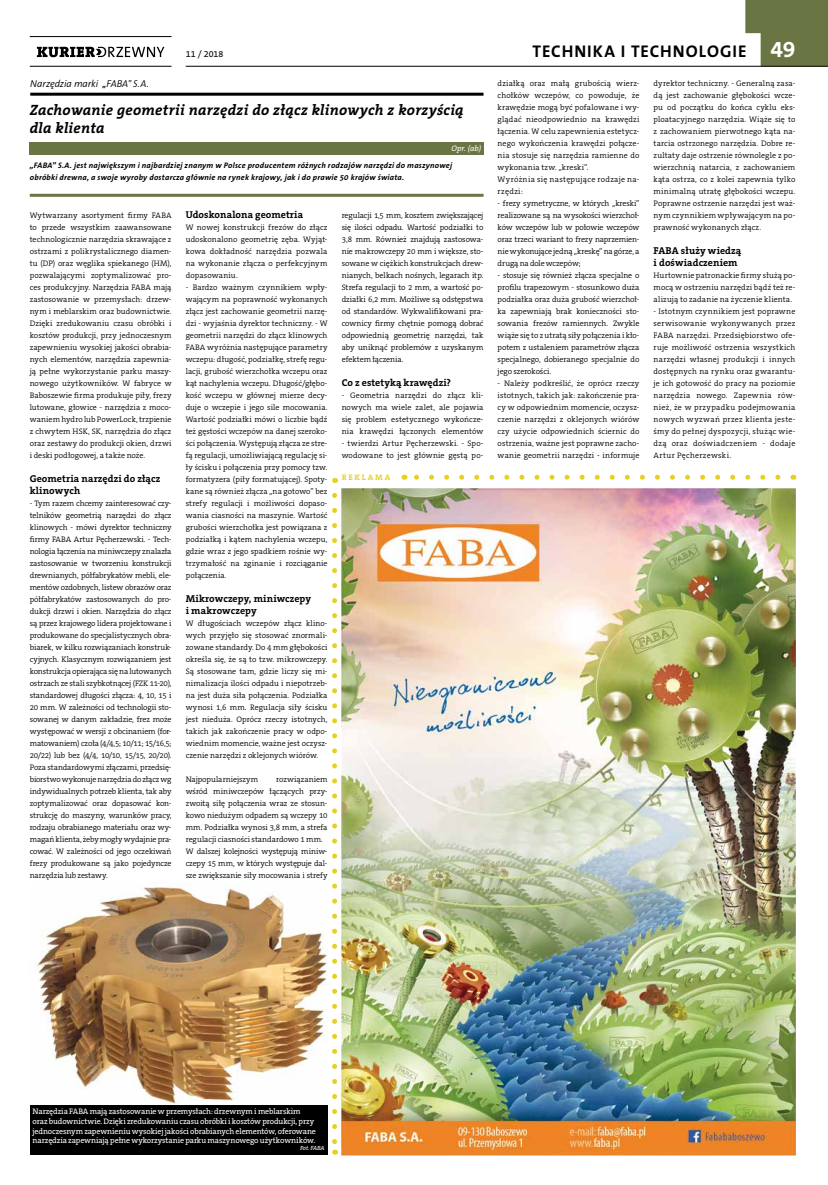
<style>
.page{position:relative;width:828px;height:1185px;background:#fff}
.page>*{position:absolute;margin:0;border:0;box-sizing:border-box;transform-origin:0 0}
.t1{font:700 23px "The Sans B HT7";color:#fff}
.t2{font:700 17px "The Sans B HT7";letter-spacing:.06em;color:#000}
.t3{font:italic 700 15px/18px "The Serif B HT7";letter-spacing:.02em;color:#000}
.t4{font:700 10px/12px "The Serif B HT7";letter-spacing:.01em;color:#000}
.t5{font:italic 300 10px "The Sans B HT4";letter-spacing:-.01em;color:#000}
.t6{font:9px "The Sans B HT5 Plain";letter-spacing:-.005em;color:#000}
.t7{font:300 8px/12px "The Serif B HT4";letter-spacing:.01em;color:#000;text-align:justify}
.t8{font:300 8px/12px "The Serif B HT4";letter-spacing:-.01em;color:#000}
.t9{font:8px/9.6px "The Serif B HT5 Plain";letter-spacing:-.02em;color:#fff}
.t10{font:italic 700 8px/12px "The Sans B HT7";letter-spacing:.03em;color:#000}
.t11{font:italic 8px "The Serif B LT5 Plain";color:#fff}
.t12{font:700 8px "The Serif B HT7";letter-spacing:.23em;color:#e7d01e}
.t13{font:italic 6px "The Serif B LT5 Plain";letter-spacing:-.02em;color:#fff}
.s1{font-family:"The Sans B HT7";font-weight:700;font-size:8px}
</style>
<div class="page">
<svg style="left:745px;top:0;width:83px;height:66px;background:#768154"></svg>
<svg style="left:37px;top:47px;width:127px;height:10px"></svg>
<hr style="left:30px;top:66px;width:141px;height:1px;background:#000">
<hr style="left:30px;top:36px;width:141px;height:1px;background:#000">
<hr style="left:186px;top:66px;width:642px;height:1px;background:#000">
<hr style="left:30px;top:93px;width:453px;height:3px;background:#000">
<div style="left:30px;top:143px;width:454px;height:12px;background:#697543"></div>
<hr style="left:30px;top:194px;width:453px;height:3px;background:#697543">
<img style="left:30px;top:884px;width:297px;height:222px">
<div style="left:30px;top:1106px;width:297px;height:49px;background:#000"></div>
<svg style="left:414px;top:475px;width:364px;height:5px"></svg>
<svg style="left:332px;top:495px;width:5px;height:660px"></svg>
<img style="left:342px;top:488px;width:453px;height:667px">
<p class="t6" style="left:186px;top:48px;width:39px">11 / 2018</p>
<h2 class="t2" style="left:532px;top:40px;width:215px">TECHNIKA I TECHNOLOGIE</h2>
<h1 class="t1" style="left:770px;top:34px;width:26px">49</h1>
<p class="t5" style="left:30px;top:78px;width:120px">Narzędzia marki <span class="s1">„</span>FABA" S.A.</p>
<h3 class="t3" style="left:30px;top:101px;width:435px">Zachowanie geometrii narzędzi do złącz klinowych z korzyścią dla klienta</h3>
<p class="t10" style="left:30px;top:160px;width:424px">„FABA” S.A. jest największym i najbardziej znanym w Polsce producentem różnych rodzajów narzędzi do maszynowej obróbki drewna, a swoje wyroby dostarcza głównie na rynek krajowy, jak i do prawie 50 krajów świata.</p>
<p class="t11" style="left:451px;top:144px;width:31px">Opr. (ab)</p>
<p class="t7" style="left:30px;top:209px;width:143px">Wytwarzany asortyment firmy FABA to przede wszystkim zaawansowane technologicznie narzędzia skrawające z ostrzami z polikrystalicznego diamen&shy;tu (DP) oraz węglika spiekanego (HM), pozwalającymi zoptymalizować pro&shy;ces produkcyjny. Narzędzia FABA mają zastosowanie w przemysłach: drzew&shy;nym i meblarskim oraz budownictwie.<br>Dzięki zredukowaniu czasu obróbki i kosztów produkcji, przy jednoczesnym zapewnieniu wysokiej jakości obrabia&shy;nych elementów, narzędzia zapewnia&shy;ją pełne wykorzystanie parku maszy&shy;nowego użytkowników. W fabryce w Baboszewie firma produkuje piły, frezy lutowane, głowice - narzędzia z moco&shy;waniem hydro lub PowerLock, trzpienie z chwytem HSK, SK, narzędzia do złącz oraz zestawy do produkcji okien, drzwi i deski podłogowej, a także noże.</p>
<p class="t4" style="left:30px;top:473px;width:132px">Geometria narzędzi do złącz klinowych</p>
<p class="t7" style="left:30px;top:497px;width:143px">- Tym razem chcemy zainteresować czy&shy;telników geometrią narzędzi do złącz klinowych - mówi dyrektor techniczny firmy FABA Artur Pęcherzewski. - Tech&shy;nologia łączenia na miniwczepy znalazła zastosowanie w tworzeniu konstrukcji drewnianych, półfabrykatów mebli, ele&shy;mentów ozdobnych, listew obrazów oraz półfabrykatów zastosowanych do pro&shy;dukcji drzwi i okien. Narzędzia do złącz są przez krajowego lidera projektowane i produkowane do specjalistycznych obra&shy;biarek, w kilku rozwiązaniach konstruk&shy;cyjnych. Klasycznym rozwiązaniem jest konstrukcja opierająca się na lutowanych ostrzach ze stali szybkotnącej (FZK 11-20), standardowej długości złącza: 4, 10, 15 i 20 mm. W zależności od technologii sto&shy;sowanej w danym zakładzie, frez może występować w wersji z obcinaniem (for&shy;matowaniem) czoła (4/4,5; 10/11; 15/16,5; 20/22) lub bez (4/4, 10/10, 15/15, 20/20).<br>Poza standardowymi złączami, przedsię&shy;biorstwo wykonuje narzędzia do złącz wg indywidualnych potrzeb klienta, tak aby zoptymalizować oraz dopasować kon&shy;strukcję do maszyny, warunków pracy, rodzaju obrabianego materiału oraz wy&shy;magań klienta, żeby mogły wydajnie pra&shy;cować. W zależności od jego oczekiwań frezy produkowane są jako pojedyncze narzędzia lub zestawy.</p>
<p class="t4" style="left:186px;top:209px;width:119px">Udoskonalona geometria</p>
<p class="t7" style="left:186px;top:221px;width:143px">W nowej konstrukcji frezów do złącz udoskonalono geometrię zęba. Wyjąt&shy;kowa dokładność narzędzia pozwala na wykonanie złącza o perfekcyjnym dopasowaniu.</p>
<p class="t7" style="left:186px;top:281px;width:143px">- Bardzo ważnym czynnikiem wpły&shy;wającym na poprawność wykonanych złącz jest zachowanie geometrii narzę&shy;dzi - wyjaśnia dyrektor techniczny. - W geometrii narzędzi do złącz klinowych FABA wyróżnia następujące parametry wczepu: długość, podziałkę, strefę regu&shy;lacji, grubość wierzchołka wczepu oraz kąt nachylenia wczepu. Długość/głębo&shy;kość wczepu w głównej mierze decy&shy;duje o wczepie i jego sile mocowania.<br>Wartość podziałki mówi o liczbie bądź też gęstości wczepów na danej szeroko&shy;ści połączenia. Występują złącza ze stre&shy;fą regulacji, umożliwiającą regulację si&shy;ły ścisku i połączenia przy pomocy tzw. formatyzera (piły formatującej). Spoty&shy;kane są również złącza „na gotowo” bez strefy regulacji i możliwości dopaso&shy;wania ciasności na maszynie. Wartość grubości wierzchołka jest powiązana z podziałką i kątem nachylenia wczepu, gdzie wraz z jego spadkiem rośnie wy&shy;trzymałość na zginanie i rozciąganie połączenia.</p>
<p class="t4" style="left:186px;top:593px;width:127px">Mikrowczepy, miniwczepy i makrowczepy</p>
<p class="t7" style="left:186px;top:617px;width:143px">W długościach wczepów złącz klino&shy;wych przyjęło się stosować znormali&shy;zowane standardy. Do 4 mm głębokości określa się, że są to tzw. mikrowczepy.<br>Są stosowane tam, gdzie liczy się mi&shy;nimalizacja ilości odpadu i niepotrzeb&shy;na jest duża siła połączenia. Podziałka wynosi 1,6 mm. Regulacja siły ścisku jest nieduża. Oprócz rzeczy istotnych, takich jak zakończenie pracy w odpo&shy;wiednim momencie, ważne jest oczysz&shy;czenie narzędzi z oklejonych wiórów.</p>
<p class="t8" style="left:186px;top:773px;width:74px">Najpopularniejszym</p>
<p class="t8" style="left:186px;top:773px;width:143px;text-indent:91px">rozwiązaniem wśród miniwczepów łączących przy&shy;zwoitą siłę połączenia wraz ze stosun&shy;kowo niedużym odpadem są wczepy 10 mm. Podziałka wynosi 3,8 mm, a strefa regulacji ciasności standardowo 1 mm.<br>W dalszej kolejności występują miniw&shy;czepy 15 mm, w których występuje dal&shy;sze zwiększanie siły mocowania i strefy</p>
<p class="t7" style="left:342px;top:209px;width:143px">regulacji 1,5 mm, kosztem zwiększającej się ilości odpadu. Wartość podziałki to 3,8 mm. Również znajdują zastosowa&shy;nie makrowczepy 20 mm i większe, sto&shy;sowane w ciężkich konstrukcjach drew&shy;nianych, belkach nośnych, legarach itp.<br>Strefa regulacji to 2 mm, a wartość po&shy;działki 6,2 mm. Możliwe są odstępstwa od standardów. Wykwalifikowani pra&shy;cownicy firmy chętnie pomogą dobrać odpowiednią geometrię narzędzi, tak aby uniknąć problemów z uzyskanym efektem łączenia.</p>
<p class="t4" style="left:342px;top:377px;width:111px">Co z estetyką krawędzi?</p>
<p class="t7" style="left:342px;top:389px;width:143px">- Geometria narzędzi do złącz kli&shy;nowych ma wiele zalet, ale pojawia się problem estetycznego wykończe&shy;nia krawędzi łączonych elementów</p>
<p class="t7" style="left:342px;top:437px;width:143px">- twierdzi Artur Pęcherzewski. - Spo&shy;wodowane to jest głównie gęstą po-</p>
<p class="t12" style="left:342px;top:472px;width:50px">REKLAMA</p>
<p class="t7" style="left:497px;top:77px;width:143px;text-align:left">działką oraz małą grubością wierz&shy;chołków wczepów, co powoduje, że krawędzie mogą być pofalowane i wy&shy;glądać nieodpowiednio na krawędzi łączenia. W celu zapewnienia estetycz&shy;nego wykończenia krawędzi połącze&shy;nia stosuje się narzędzia ramienne do wykonania tzw. „kreski”.<br>Wyróżnia się następujące rodzaje na&shy;rzędzi:</p>
<p class="t7" style="left:497px;top:197px;width:143px">- frezy symetryczne, w których „kreski” realizowane są na wysokości wierzchoł&shy;ków wczepów lub w połowie wczepów oraz trzeci wariant to frezy naprzemien&shy;nie wykonujące jedną „kreskę” na górze, a drugą na dole wczepów;</p>
<p class="t7" style="left:497px;top:269px;width:143px">- stosuje się również złącza specjalne o profilu trapezowym - stosunkowo duża podziałka oraz duża grubość wierzchoł&shy;ka zapewniają brak konieczności sto&shy;sowania frezów ramiennych. Zwykle wiąże się to z utratą siły połączenia i kło&shy;potem z ustaleniem parametrów złącza specjalnego, dobieranego specjalnie do jego szerokości.</p>
<p class="t7" style="left:497px;top:377px;width:143px">- Należy podkreślić, że oprócz rzeczy istotnych, takich jak: zakończenie pra&shy;cy w odpowiednim momencie, oczysz&shy;czenie narzędzi z oklejonych wiórów czy użycie odpowiednich ściernic do ostrzenia, ważne jest poprawne zacho&shy;wanie geometrii narzędzi - informuje</p>
<p class="t7" style="left:653px;top:77px;width:143px">dyrektor techniczny. - Generalną zasa&shy;dą jest zachowanie głębokości wcze&shy;pu od początku do końca cyklu eks&shy;ploatacyjnego narzędzia. Wiąże się to z zachowaniem pierwotnego kąta na&shy;tarcia ostrzonego narzędzia. Dobre re&shy;zultaty daje ostrzenie równolegle z po&shy;wierzchnią natarcia, z zachowaniem kąta ostrza, co z kolei zapewnia tylko minimalną utratę głębokości wczepu.<br>Poprawne ostrzenie narzędzi jest waż&shy;nym czynnikiem wpływającym na po&shy;prawność wykonanych złącz.</p>
<p class="t4" style="left:653px;top:245px;width:89px">FABA służy wiedzą i doświadczeniem</p>
<p class="t7" style="left:653px;top:269px;width:143px">Hurtownie patronackie firmy służą po&shy;mocą w ostrzeniu narzędzi bądź też re&shy;alizują to zadanie na życzenie klienta.</p>
<p class="t7" style="left:653px;top:305px;width:143px">- Istotnym czynnikiem jest poprawne serwisowanie wykonywanych przez FABA narzędzi. Przedsiębiorstwo ofe&shy;ruje możliwość ostrzenia wszystkich narzędzi własnej produkcji i innych dostępnych na rynku oraz gwarantu&shy;je ich gotowość do pracy na poziomie narzędzia nowego. Zapewnia rów&shy;nież, że w przypadku podejmowania nowych wyzwań przez klienta jeste&shy;śmy do pełnej dyspozycji, służąc wie&shy;dzą oraz doświadczeniem - dodaje Artur Pęcherzewski.</p>
<p class="t9" style="left:33px;top:1107px;width:285px">Narzędzia FABA mają zastosowanie w przemysłach: drzewnym i meblarskim oraz budownictwie. Dzięki zredukowaniu czasu obróbki i kosztów produkcji, przy jednoczesnym zapewnieniu wysokiej jakości obrabianych elementów, oferowane narzędzia zapewniają pełne wykorzystanie parku maszynowego użytkowników.</p>
<p class="t13" style="left:300px;top:1144px;width:26px">Fot. FABA</p>
</div>
